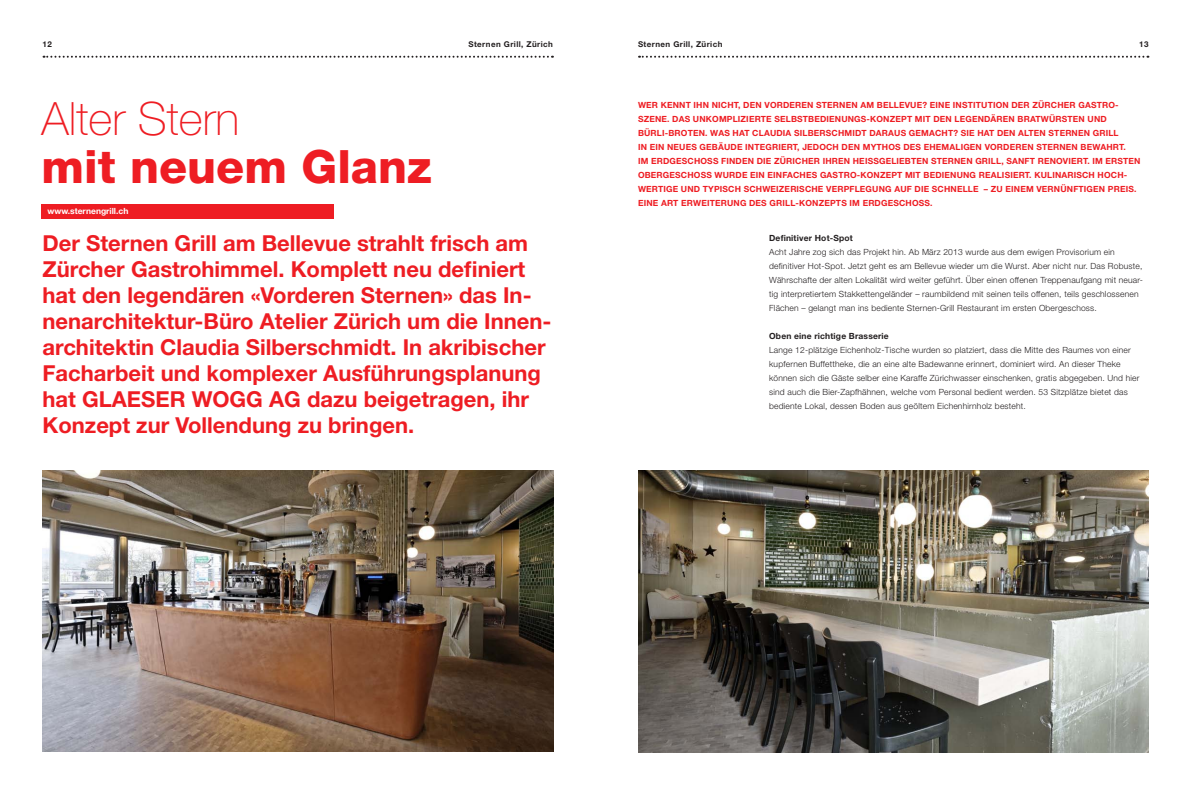
<style>
.page{position:relative;width:1191px;height:794px;background:#fff}
.page>*{position:absolute;margin:0;border:0;box-sizing:border-box;transform-origin:0 0}
.t1{font:800 46px "Helvetica Neue";color:#ee1d23}
.t2{font:100 46px "Helvetica Neue";color:#ee1d23}
.t3{font:700 22px/26px "Helvetica Neue";color:#ee1d23}
.t4{font:300 8.5px/14px "Helvetica Neue";letter-spacing:.02em;color:#231f20}
.t5{font:700 8.5px/14px "Helvetica Neue";letter-spacing:.02em;color:#ee1d23}
.t6{font:700 8.5px "Helvetica Neue";letter-spacing:.02em;color:#231f20}
.t7{font:700 8.5px "Helvetica Neue";color:#fff}
.t8{font:700 8px "Helvetica Neue";letter-spacing:.05em;color:#231f20}
</style>
<div class="page">
<svg style="left:44px;top:56px;width:509px;height:2px"></svg>
<svg style="left:639px;top:56px;width:509px;height:2px"></svg>
<img style="left:638px;top:471px;width:510px;height:281px">
<div style="left:42px;top:204px;width:292px;height:14px;background:#ee1d23"></div>
<img style="left:43px;top:471px;width:511px;height:280px">
<p class="t8" style="left:43px;top:40px;width:11px">12</p>
<p class="t8" style="left:468px;top:40px;width:86px">STERNEN GRILL, ZÜRICH</p>
<p class="t8" style="left:638px;top:40px;width:86px">STERNEN GRILL, ZÜRICH</p>
<p class="t8" style="left:1139px;top:40px;width:11px">13</p>
<h1 class="t2" style="left:42px;top:93px;width:199px">Alter Stern</h1>
<h1 class="t1" style="left:42px;top:140px;width:392px">mit neuem Glanz</h1>
<p class="t7" style="left:48px;top:205px;width:82px">WWW.STERNENGRILL.CH</p>
<p class="t3" style="left:43px;top:230px;width:510px">DER STERNEN GRILL AM BELLEVUE STRAHLT FRISCH AM ZÜRCHER GASTROHIMMEL. KOMPLETT NEU DEFINIERT HAT DEN LEGENDÄREN «VORDEREN STERNEN» DAS IN-NENARCHITEKTUR-BÜRO ATELIER ZÜRICH UM DIE INNEN-ARCHITEKTIN CLAUDIA SILBERSCHMIDT. IN AKRIBISCHER FACHARBEIT UND KOMPLEXER AUSFÜHRUNGSPLANUNG HAT GLAE</p>
<h2 class="t3" style="left:43px;top:386px;width:488px;text-indent:99px">SER WOGG AG DAZU BEIGETRAGEN, IHR<br>KONZEPT ZUR VOLLENDUNG ZU BRINGEN.</h2>
<p class="t5" style="left:638px;top:98px;width:482px">WER KENNT IHN NICHT, DEN VORDEREN STERNEN AM BELLEVUE? EINE INSTITUTION DER ZÜRCHER GASTRO-SZENE. DAS UNKOMPLIZIERTE SELBSTBEDIENUNGS-KONZEPT MIT DEN LEGENDÄREN BRATWÜRSTEN UND BÜRLI-BROTEN. WAS HAT CLAUDIA SILBERSCHMIDT DARAUS GEMACHT? SIE HAT DEN ALTEN STERNEN GRILL IN EIN NEUES GEBÄUDE INTEGRIERT, JEDOCH DEN MYTHOS</p>
<p class="t5" style="left:903px;top:140px;width:224px">DES EHEMALIGEN VORDEREN STERNEN BEWAHRT.</p>
<p class="t5" style="left:638px;top:154px;width:63px">IM ERDGESCHOSS</p>
<p class="t5" style="left:721px;top:154px;width:154px">FINDEN DIE ZÜRICHER IHREN HEISSG</p>
<p class="t5" style="left:885px;top:154px;width:256px">ELIEBTEN STERNEN GRILL, SANFT RENOVIERT. IM ERSTEN</p>
<p class="t5" style="left:638px;top:168px;width:57px">OBERGESCHOSS</p>
<p class="t5" style="left:638px;top:168px;width:500px;text-indent:77px">WURDE EIN EINFACHES GASTRO-KONZEPT MIT BEDIENUNG REALISIERT. KULINARISCH HOCH-<br>WERTIGE UND TYPISCH SCHWEIZERISCHE VERPFLEGUNG AUF DIE SCHNELLE – ZU EINEM VERNÜNFTIGEN PREIS.<br>EINE ART ERWEITERUNG DES GRILL-KONZEPTS IM ERDGESCHOSS</p>
<p class="t5" style="left:930px;top:196px;width:4px">.</p>
<p class="t6" style="left:769px;top:232px;width:85px">DEFINITIVER HOT-SPOT</p>
<p class="t4" style="left:769px;top:244px;width:375px">Acht Jahre zog sich das Projekt hin. Ab März 2013 wurde aus dem ewigen Provisorium ein definitiver Hot-Spot. Jetzt geht es am Bellevue wieder um die Wurst. Aber nicht nur. Das Robuste, Währschafte der alten Lokalität wird weiter geführt. Über einen offenen Treppenaufgang mit neuar&shy;tig interpretiertem Stakkettengeländer – raumbildend mit seinen teils offenen, teils geschlossenen Flächen – gelangt man ins bediente Sternen-Grill Restaurant im ersten Obergeschoss.</p>
<p class="t6" style="left:769px;top:330px;width:121px">OBEN EINE RICHTIGE BRASSERIE</p>
<p class="t4" style="left:769px;top:342px;width:372px">Lange 12-plätzige Eichenholz-Tische wurden so platziert, dass die Mitte des Raumes von einer kupfernen Buffettheke, die an eine alte Badewanne erinnert, dominiert wird. An dieser Theke können sich die Gäste selber eine Karaffe Zürichwasser einschenken, gratis abgegeben. Und hier sind auch die Bier-Zapfhähnen, welche vom Personal bedient werden. 53 Sitzplätze bietet das bediente Lokal, dessen Boden aus geöltem Eichenhirnholz besteht.</p>
</div>
